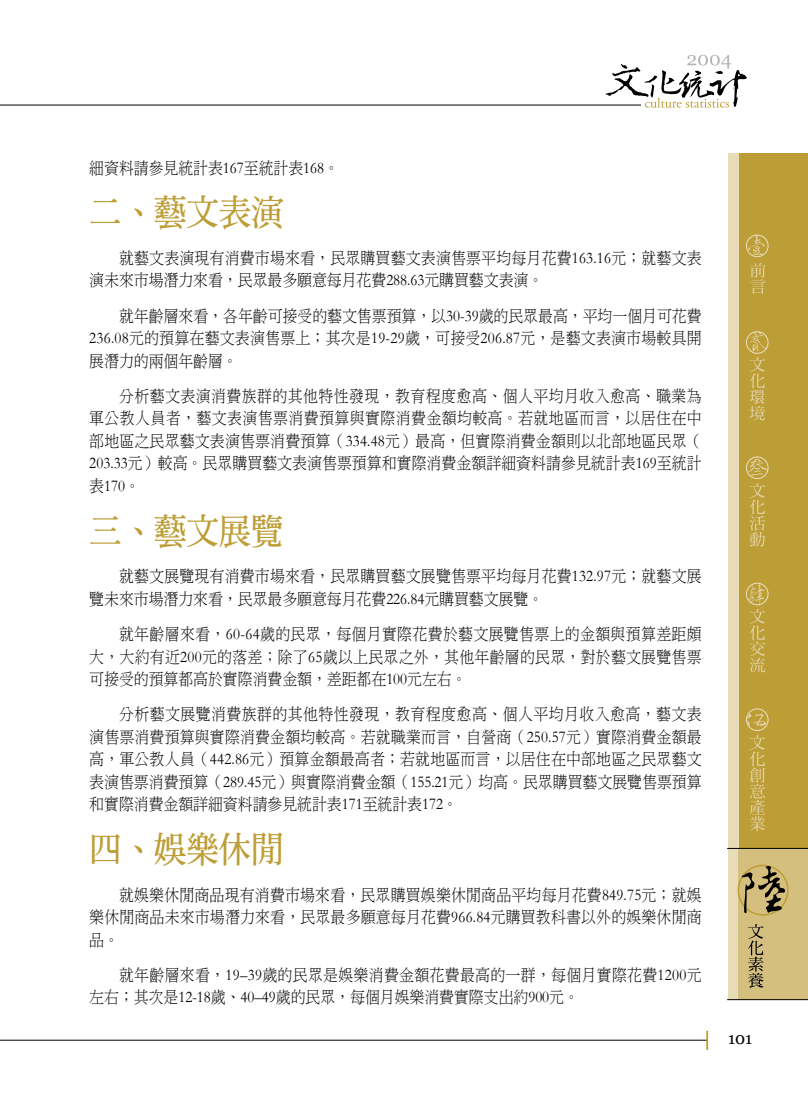
<style>
.page{position:relative;width:808px;height:1106px;background:#fff}
.page>*{position:absolute;margin:0;border:0;box-sizing:border-box;transform-origin:0 0}
.內文-次標{font:36px "DF Ming Bd HK BF";color:#bd9d35;scale:.9 1}
.內文_首行縮8mm{font:16.5px/22.5px "DF Ming Lt HK BF";letter-spacing:.015em;color:#040000;text-align:justify;scale:.9 1}
.t1{font:16.5px "Georgia";color:#040000}
.s1{font-family:"Garamond"}
</style>
<div class="page">
<svg style="left:605px;top:55px;width:142px;height:53px"></svg>
<hr style="left:0;top:105px;width:641px;height:1px;background:#000">
<hr style="left:0;top:1039px;width:707px;height:1px;background:#000">
<svg style="left:706px;top:1030px;width:2px;height:19px"></svg>
<div style="left:727px;top:153px;width:69px;height:846px;background:#e8dcb8"></div>
<div style="left:739px;top:153px;width:69px;height:846px;background:#bd9d35"></div>
<svg style="left:749px;top:331px;width:18px;height:90px"></svg>
<div style="left:746px;top:331px;width:22px;height:22px;border:1px solid #ebe0c2;border-radius:50%"></div>
<svg style="left:748px;top:584px;width:17px;height:88px"></svg>
<div style="left:746px;top:583px;width:22px;height:22px;border:1px solid #ebe0c2;border-radius:50%"></div>
<svg style="left:749px;top:735px;width:16px;height:96px"></svg>
<div style="left:746px;top:708px;width:22px;height:22px;border:1px solid #ebe0c2;border-radius:50%"></div>
<svg style="left:746px;top:713px;width:20px;height:14px"></svg>
<div style="left:746px;top:235px;width:22px;height:22px;border:1px solid #ebe0c2;border-radius:50%"></div>
<svg style="left:750px;top:263px;width:16px;height:31px"></svg>
<svg style="left:748px;top:234px;width:17px;height:21px"></svg>
<div style="left:739px;top:848px;width:69px;height:151px;background:#d5bf7e"></div>
<hr style="left:727px;top:848px;width:81px;height:1px;background:#000">
<hr style="left:727px;top:999px;width:81px;height:1px;background:#000">
<div style="left:738px;top:864px;width:51px;height:51px;border:2px solid #bd9d35;border-radius:50%"></div>
<svg style="left:742px;top:865px;width:43px;height:123px"></svg>
<svg style="left:750px;top:483px;width:15px;height:64px"></svg>
<div style="left:746px;top:457px;width:22px;height:22px;border:1px solid #ebe0c2;border-radius:50%"></div>
<svg style="left:747px;top:458px;width:21px;height:18px"></svg>
<p class="內文_首行縮8mm" style="left:89px;top:156px;width:279px">細資料請參見統計表<span class="s1">167</span>至統計表<span class="s1">168</span>。</p>
<p class="內文-次標" style="left:89px;top:194px;width:218px">二、藝文表演</p>
<p class="內文_首行縮8mm" style="left:89px;top:246px;width:682px;text-indent:30px">就藝文表演現有消費市場來看，民眾購買藝文表演售票平均每月花費<span class="s1">163.16</span>元；就藝文表演未來市場潛力來看，民眾最多願意每月花費<span class="s1">288.63</span>元購買藝文表演。</p>
<p class="內文_首行縮8mm" style="left:89px;top:304px;width:682px;text-indent:30px">就年齡層來看，各年齡可接受的藝文售票預算，以<span class="s1">30-39</span>歲的民眾最高，平均一個月可花費<span class="s1">236.08</span>元的預算在藝文表演售票上；其次是<span class="s1">19-29</span>歲，可接受<span class="s1">206.87</span>元，是藝文表演市場較具開展潛力的兩個年齡層。</p>
<p class="內文_首行縮8mm" style="left:89px;top:385px;width:682px;text-indent:30px">分析藝文表演消費族群的其他特性發現，教育程度愈高、個人平均月收入愈高、職業為軍公教人員者，藝文表演售票消費預算與實際消費金額均較高。若就地區而言，以居住在中部地區之民眾藝文表演售票消費預算（<span class="s1">334.48</span>元）最高，但實際消費金額則以北部地區民眾（<span class="s1">203.33</span>元）較高。民眾購買藝文表演售票預算和實際消費金額詳細資料請參見統計表<span class="s1">169</span>至統計表<span class="s1">170</span>。</p>
<p class="內文-次標" style="left:89px;top:513px;width:218px">三、藝文展覽</p>
<p class="內文_首行縮8mm" style="left:89px;top:565px;width:682px;text-indent:30px">就藝文展覽現有消費市場來看，民眾購買藝文展覽售票平均每月花費<span class="s1">132.97</span>元；就藝文展覽未來市場潛力來看，民眾最多願意每月花費<span class="s1">226.84</span>元購買藝文展覽。</p>
<p class="內文_首行縮8mm" style="left:89px;top:623px;width:682px;text-indent:30px">就年齡層來看，<span class="s1">60-64</span>歲的民眾，每個月實際花費於藝文展覽售票上的金額與預算差距頗大，大約有近<span class="s1">200</span>元的落差；除了<span class="s1">65</span>歲以上民眾之外，其他年齡層的民眾，對於藝文展覽售票可接受的預算都高於實際消費金額，差距都在<span class="s1">100</span>元左右。</p>
<p class="內文_首行縮8mm" style="left:89px;top:703px;width:682px;text-indent:30px">分析藝文展覽消費族群的其他特性發現，教育程度愈高、個人平均月收入愈高，藝文表演售票消費預算與實際消費金額均較高。若就職業而言，自營商（<span class="s1">250.57</span>元）實際消費金額最高，軍公教人員（<span class="s1">442.86</span>元）預算金額最高者；若就地區而言，以居住在中部地區之民眾藝文表演售票消費預算（<span class="s1">289.45</span>元）與實際消費金額（<span class="s1">155.21</span>元）均高。民眾購買藝文展覽售票預算和實際消費金額詳細資料請參見統計表<span class="s1">171</span>至統計表<span class="s1">172</span>。</p>
<p class="內文-次標" style="left:89px;top:831px;width:218px">四、娛樂休閒</p>
<p class="內文_首行縮8mm" style="left:89px;top:883px;width:682px;text-indent:30px">就娛樂休閒商品現有消費市場來看，民眾購買娛樂休閒商品平均每月花費<span class="s1">849.75</span>元；就娛樂休閒商品未來市場潛力來看，民眾最多願意每月花費<span class="s1">966.84</span>元購買教科書以外的娛樂休閒商品。</p>
<p class="內文_首行縮8mm" style="left:89px;top:963px;width:682px;text-indent:30px">就年齡層來看，<span class="s1">19–39</span>歲的民眾是娛樂消費金額花費最高的一群，每個月實際花費<span class="s1">1200</span>元左右；其次是<span class="s1">12-18</span>歲、<span class="s1">40–49</span>歲的民眾，每個月娛樂消費實際支出約<span class="s1">900</span>元。</p>
<p class="t1" style="left:728px;top:1029px;width:26px">101</p>
</div>
